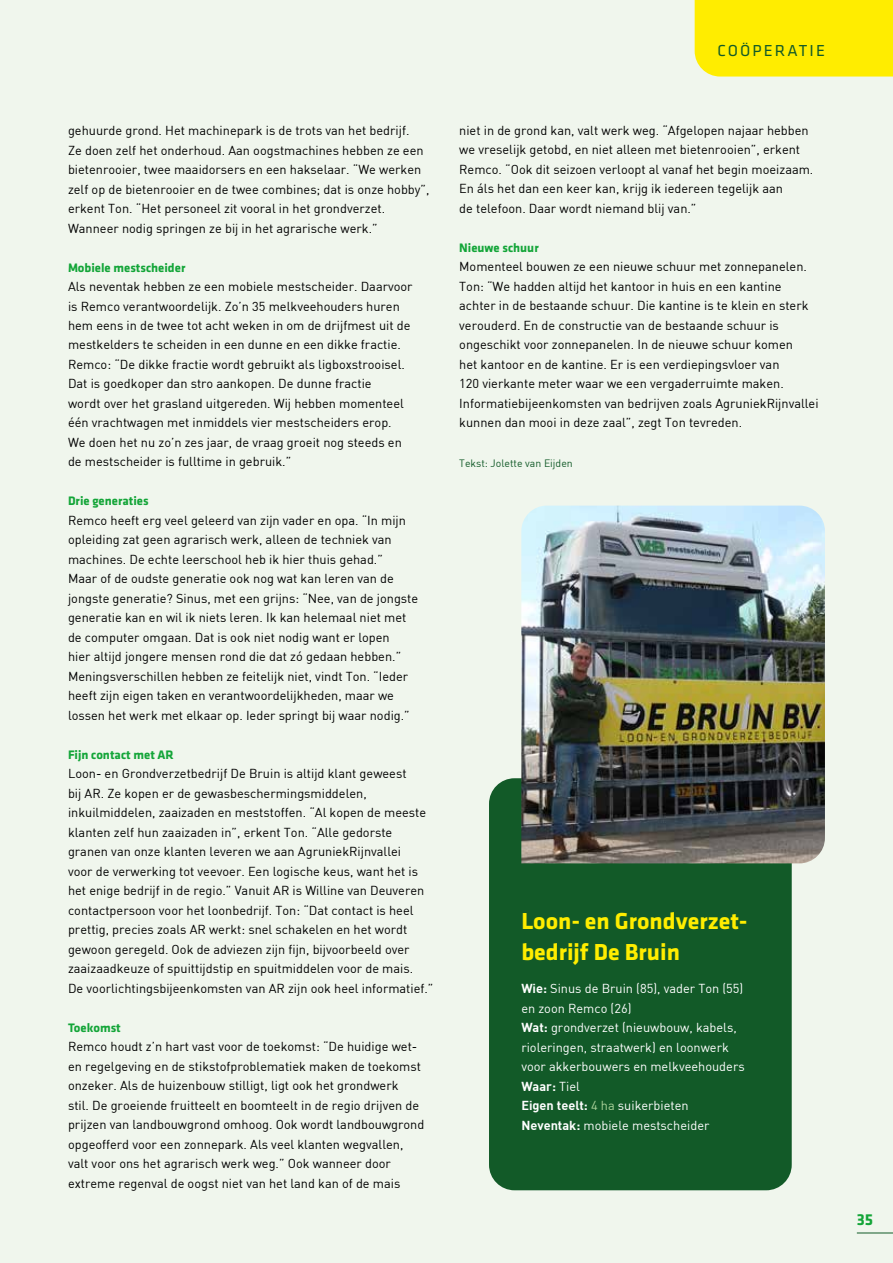
<style>
.page{position:relative;width:893px;height:1263px;background:#f0f6ed}
.page>*{position:absolute;margin:0;border:0;box-sizing:border-box;transform-origin:0 0}
.t1{font:700 24px/31.5px "Klavika Basic";color:#ffed00}
.t2{font:16.5px "Klavika Basic";letter-spacing:.125em;color:#125a28}
.t3{font:700 16.5px "Klavika Basic";color:#13a538}
.t4{font:12.75px/19.5px "DIN";color:#000}
.t5{font:12.75px/19.5px "DIN";color:#fff}
.t6{font:700 12.75px "Klavika Basic";color:#13a538}
.t7{font:10.5px "DIN";color:#125a28}
.s1{font-weight:700}
.s2{color:#aad29a}
</style>
<div class="page">
<div style="left:489px;top:778px;width:303px;height:412px;background:#125a28;border-radius:26px"></div>
<img style="left:521px;top:506px;width:304px;height:357px">
<hr style="left:857px;top:1232px;width:36px;height:1px;background:#125a28">
<div style="left:695px;top:0;width:198px;height:77px;background:#ffed00"></div>
<p class="t2" style="left:718px;top:40px;width:109px">COÖPERATIE</p>
<p class="t4" style="left:68px;top:120px;width:363px">gehuurde grond. Het machinepark is de trots van het bedrijf.<br>Ze doen zelf het onderhoud. Aan oogstmachines hebben ze een bietenrooier, twee maaidorsers en een hakselaar. “We werken zelf op de bietenrooier en de twee combines; dat is onze hobby”, erkent Ton. “Het personeel zit vooral in het grondverzet.<br>Wanneer nodig springen ze bij in het agrarische werk.”</p>
<p class="t6" style="left:68px;top:258px;width:119px">Mobiele mestscheider</p>
<p class="t4" style="left:68px;top:276px;width:346px">Als neventak hebben ze een mobiele mestscheider. Daarvoor is Remco verantwoordelijk. Zo’n 35 melkveehouders huren hem eens in de twee tot acht weken in om de drijfmest uit de mestkelders te scheiden in een dunne en een dikke fractie.<br>Remco: “De dikke fractie wordt gebruikt als ligboxstrooisel.<br>Dat is goedkoper dan stro aankopen. De dunne fractie<br>wordt over het grasland uitgereden. Wij hebben momenteel één vrachtwagen met inmiddels vier mestscheiders erop.<br>We doen het nu zo’n zes jaar, de vraag groeit nog steeds en de mestscheider is fulltime in gebruik.”</p>
<p class="t6" style="left:68px;top:492px;width:82px">Drie generaties</p>
<p class="t4" style="left:68px;top:510px;width:352px">Remco heeft erg veel geleerd van zijn vader en opa. “In mijn opleiding zat geen agrarisch werk, alleen de techniek van machines. De echte leerschool heb ik hier thuis gehad.”<br>Maar of de oudste generatie ook nog wat kan leren van de jongste generatie? Sinus, met een grijns: “Nee, van de jongste generatie kan en wil ik niets leren. Ik kan helemaal niet met de computer omgaan. Dat is ook niet nodig want er lopen<br>hier altijd jongere mensen rond die dat zó gedaan hebben.” Meningsverschillen hebben ze feitelijk niet, vindt Ton. “Ieder heeft zijn eigen taken en verantwoordelijkheden, maar we lossen het werk met elkaar op. Ieder springt bij waar nodig.”</p>
<p class="t6" style="left:68px;top:745px;width:107px">Fijn contact met AR</p>
<p class="t4" style="left:68px;top:764px;width:367px">Loon- en Grondverzetbedrijf De Bruin is altijd klant geweest<br>bij AR. Ze kopen er de gewasbeschermingsmiddelen, inkuilmiddelen, zaaizaden en meststoffen. “Al kopen de meeste klanten zelf hun zaaizaden in”, erkent Ton. “Alle gedorste granen van onze klanten leveren we aan AgruniekRijnvallei<br>voor de verwerking tot veevoer. Een logische keus, want het is het enige bedrijf in de regio.” Vanuit AR is Willine van Deuveren contactpersoon voor het loonbedrijf. Ton: “Dat contact is heel prettig, precies zoals AR werkt: snel schakelen en het wordt gewoon geregeld. Ook de adviezen zijn fijn, bijvoorbeeld over zaaizaadkeuze of spuittijdstip en spuitmiddelen voor de mais.<br>De voorlichtingsbijeenkomsten van AR zijn ook heel informatief.”</p>
<p class="t6" style="left:68px;top:1018px;width:54px">Toekomst</p>
<p class="t4" style="left:68px;top:1037px;width:358px">Remco houdt z’n hart vast voor de toekomst: “De huidige wet&shy;en regelgeving en de stikstofproblematiek maken de toekomst onzeker. Als de huizenbouw stilligt, ligt ook het grondwerk<br>stil. De groeiende fruitteelt en boomteelt in de regio drijven de prijzen van landbouwgrond omhoog. Ook wordt landbouwgrond opgeofferd voor een zonnepark. Als veel klanten wegvallen, valt voor ons het agrarisch werk weg.” Ook wanneer door extreme regenval de oogst niet van het land kan of de mais</p>
<p class="t4" style="left:459px;top:120px;width:356px">niet in de grond kan, valt werk weg. “Afgelopen najaar hebben we vreselijk getobd, en niet alleen met bietenrooien”, erkent Remco. “Ook dit seizoen verloopt al vanaf het begin moeizaam.<br>En áls het dan een keer kan, krijg ik iedereen tegelijk aan<br>de telefoon. Daar wordt niemand blij van.”</p>
<p class="t6" style="left:459px;top:238px;width:81px">Nieuwe schuur</p>
<p class="t4" style="left:459px;top:257px;width:361px">Momenteel bouwen ze een nieuwe schuur met zonnepanelen.<br>Ton: “We hadden altijd het kantoor in huis en een kantine achter in de bestaande schuur. Die kantine is te klein en sterk verouderd. En de constructie van de bestaande schuur is ongeschikt voor zonnepanelen. In de nieuwe schuur komen<br>het kantoor en de kantine. Er is een verdiepingsvloer van<br>120 vierkante meter waar we een vergaderruimte maken.<br>Informatiebijeenkomsten van bedrijven zoals AgruniekRijnvallei kunnen dan mooi in deze zaal”, zegt Ton tevreden.</p>
<p class="t7" style="left:459px;top:456px;width:115px">Tekst: Jolette van Eijden</p>
<h1 class="t1" style="left:521px;top:904px;width:228px">Loon- en Grondverzet&shy;bedrijf De Bruin</h1>
<p class="t5" style="left:521px;top:978px;width:225px"><span class="s1">Wie:</span> Sinus de Bruin (85), vader Ton (55) en zoon Remco (26)<br><span class="s1">Wat:</span> grondverzet (nieuwbouw, kabels, rioleringen, straatwerk) en loonwerk voor akkerbouwers en melkveehouders<br><span class="s1">Waar:</span> Tiel<br><span class="s1">Eigen teelt:</span> <span class="s2">4 ha</span> suikerbieten<br><span class="s1">Neventak:</span> mobiele mestscheider</p>
<p class="t3" style="left:857px;top:1207px;width:18px">35</p>
</div>
